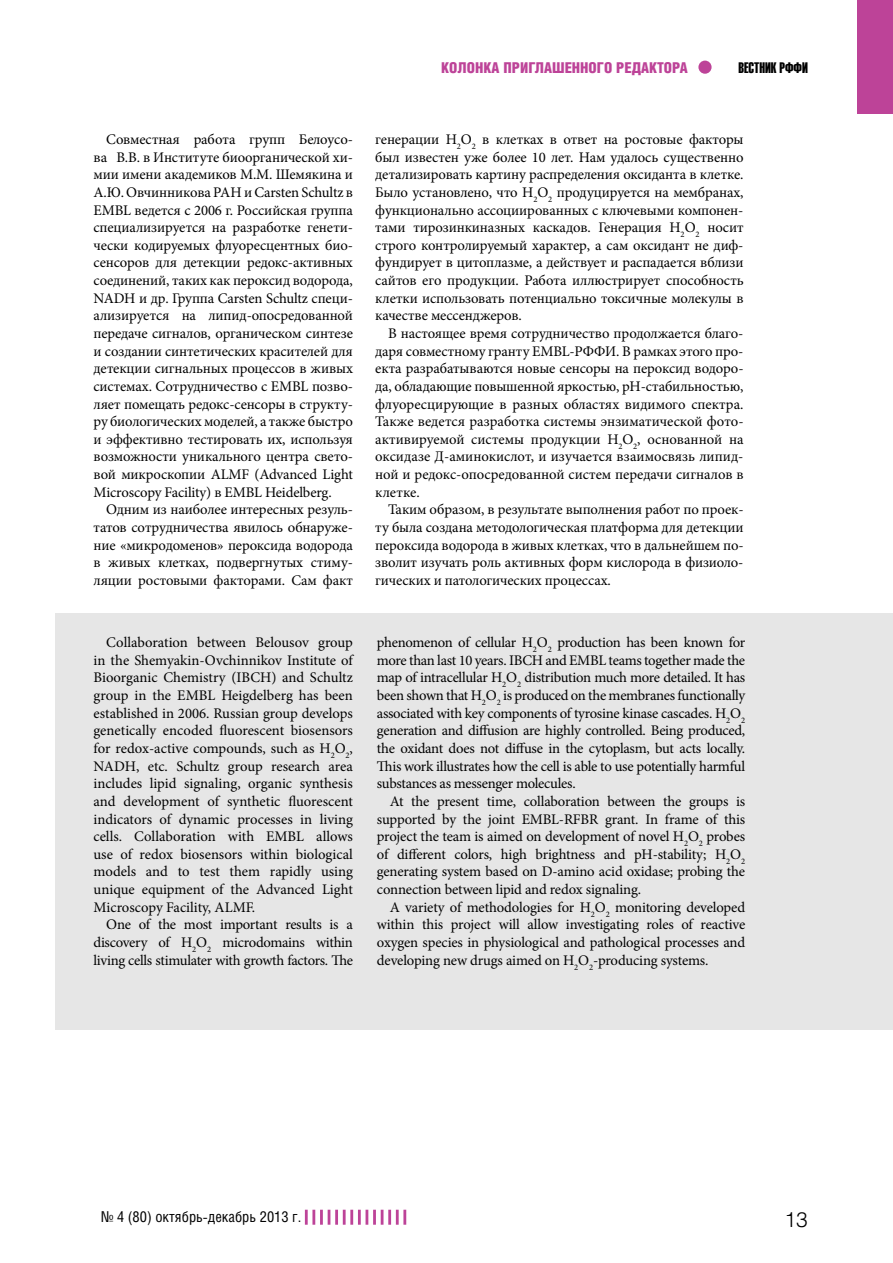
<style>
.page{position:relative;width:893px;height:1263px;background:#fff}
.page>*{position:absolute;margin:0;border:0;box-sizing:border-box;transform-origin:0 0}
.t1{font:21px "Helios Light C";color:#000}
.t2{font:15px "Helios Cond Black C";color:#bd4398}
.t3{font:15px "Helios Cond C";color:#000}
.t4{font:15px "Helios Extra Compressed C";color:#000}
.t5{font:14.7px/17.7px "Minion Pro";letter-spacing:-.01em;color:#000;text-align:justify}
</style>
<div class="page">
<div style="left:857px;top:0;width:36px;height:113px;background:#bd4398"></div>
<hr style="left:305px;top:1210px;width:3px;height:15px;background:#bd4398">
<hr style="left:312px;top:1210px;width:3px;height:15px;background:#bd4398">
<hr style="left:320px;top:1210px;width:3px;height:15px;background:#bd4398">
<svg style="left:328px;top:1210px;width:2px;height:15px"></svg>
<hr style="left:335px;top:1210px;width:3px;height:15px;background:#bd4398">
<hr style="left:343px;top:1210px;width:3px;height:15px;background:#bd4398">
<hr style="left:350px;top:1210px;width:3px;height:15px;background:#bd4398">
<hr style="left:358px;top:1210px;width:3px;height:15px;background:#bd4398">
<svg style="left:366px;top:1210px;width:2px;height:15px"></svg>
<hr style="left:373px;top:1210px;width:3px;height:15px;background:#bd4398">
<svg style="left:381px;top:1210px;width:2px;height:15px"></svg>
<hr style="left:388px;top:1210px;width:3px;height:15px;background:#bd4398">
<hr style="left:396px;top:1210px;width:3px;height:15px;background:#bd4398">
<hr style="left:403px;top:1210px;width:3px;height:15px;background:#bd4398">
<div style="left:698px;top:61px;width:14px;height:13px;background:#bd4398;border-radius:50%"></div>
<div style="left:55px;top:613px;width:838px;height:416px;background:#e6e6e6"></div>
<p class="t2" style="left:441px;top:59px;width:248px">колонка приглашенного редактора</p>
<p class="t4" style="left:738px;top:59px;width:71px">Вестник рффи</p>
<p class="t5" style="left:94px;top:130px;width:261px;text-indent:13px">Совместная работа групп Белоусо&shy;ва В.В. в Институте биоорганической хи&shy;мии имени академиков М.М. Шемякина и А.Ю. Овчинникова РАН и Carsten Schultz в EMBL ведется с 2006 г. Российская группа специализируется на разработке генети&shy;чески кодируемых флуоресцентных био&shy;сенсоров для детекции редокс-активных соединений, таких как пероксид водорода, NADH и др. Группа Carsten Schultz специ&shy;ализируется на липид-опосредованной передаче сигналов, органическом синтезе и создании синтетических красителей для детекции сигнальных процессов в живых системах. Сотрудничество с EMBL позво&shy;ляет помещать редокс-сенсоры в структу&shy;ру биологических моделей, а также быстро и эффективно тестировать их, используя возможности уникального центра свето&shy;вой микроскопии ALMF (Advanced Light Microscopy Facility) в EMBL Heidelberg.</p>
<p class="t5" style="left:94px;top:501px;width:261px;text-indent:13px">Одним из наиболее интересных резуль&shy;татов сотрудничества явилось обнаруже&shy;ние «микродоменов» пероксида водорода в живых клетках, подвергнутых стиму&shy;ляции ростовыми факторами. Сам факт</p>
<p class="t5" style="left:94px;top:634px;width:261px;text-indent:13px">Collaboration between Belousov group in the Shemyakin-Ovchinnikov Institute of Bioorganic Chemistry (IBCH) and Schultz group in the EMBL Heigdelberg has been established in 2006. Russian group develops genetically encoded fluorescent biosensors for redox-active compounds, such as Н<sub>2</sub>О<sub>2</sub>, NADH, etc. Schultz group research area includes lipid signaling, organic synthesis and development of synthetic fluorescent indicators of dynamic processes in living cells. Collaboration with EMBL allows use of redox biosensors within biological models and to test them rapidly using unique equipment of the Advanced Light Microscopy Facility, ALMF.</p>
<p class="t5" style="left:94px;top:916px;width:261px;text-indent:13px">One of the most important results is a discovery of Н<sub>2</sub>О<sub>2</sub> microdomains within living cells stimulater with growth factors. The</p>
<p class="t5" style="left:375px;top:130px;width:370px">генерации Н<sub>2</sub>О<sub>2</sub> в клетках в ответ на ростовые факторы был известен уже более 10 лет. Нам удалось существенно детализировать картину распределения оксиданта в клетке.<br>Было установлено, что Н<sub>2</sub>О<sub>2</sub> продуцируется на мембранах, функционально ассоциированных с ключевыми компонен&shy;тами тирозинкиназных каскадов. Генерация Н<sub>2</sub>О<sub>2</sub> носит строго контролируемый характер, а сам оксидант не диф&shy;фундирует в цитоплазме, а действует и распадается вблизи сайтов его продукции. Работа иллюстрирует способность клетки использовать потенциально токсичные молекулы в качестве мессенджеров.</p>
<p class="t5" style="left:375px;top:324px;width:370px;text-indent:13px">В настоящее время сотрудничество продолжается благо&shy;даря совместному гранту EMBL-РФФИ. В рамках этого про&shy;екта разрабатываются новые сенсоры на пероксид водоро&shy;да, обладающие повышенной яркостью, рН-стабильностью, флуоресцирующие в разных областях видимого спектра.<br>Также ведется разработка системы энзиматической фото&shy;активируемой системы продукции Н<sub>2</sub>О<sub>2</sub>, основанной на оксидазе Д-аминокислот, и изучается взаимосвязь липид&shy;ной и редокс-опосредованной систем передачи сигналов в клетке.</p>
<p class="t5" style="left:375px;top:501px;width:370px;text-indent:13px">Таким образом, в результате выполнения работ по проек&shy;ту была создана методологическая платформа для детекции пероксида водорода в живых клетках, что в дальнейшем по&shy;зволит изучать роль активных форм кислорода в физиоло&shy;гических и патологических процессах.</p>
<p class="t5" style="left:377px;top:634px;width:370px">phenomenon of cellular Н<sub>2</sub>О<sub>2</sub> production has been known for more than last 10 years. IBCH and EMBL teams together made the map of intracellular Н<sub>2</sub>О<sub>2</sub> distribution much more detailed. It has been shown that Н<sub>2</sub>О<sub>2</sub> is produced on the membranes functionally associated with key components of tyrosine kinase cascades. Н<sub>2</sub>О<sub>2 </sub>generation and diffusion are highly controlled. Being produced, the oxidant does not diffuse in the cytoplasm, but acts locally.<br>This work illustrates how the cell is able to use potentially harmful substances as messenger molecules.</p>
<p class="t5" style="left:377px;top:792px;width:370px;text-indent:13px">At the present time, collaboration between the groups is supported by the joint EMBL-RFBR grant. In frame of this project the team is aimed on development of novel Н<sub>2</sub>О<sub>2</sub> probes of different colors, high brightness and pH-stability; Н<sub>2</sub>О<sub>2 </sub>generating system based on D-amino acid oxidase; probing the connection between lipid and redox signaling.</p>
<p class="t5" style="left:377px;top:898px;width:370px;text-indent:13px">A variety of methodologies for Н<sub>2</sub>О<sub>2</sub> monitoring developed within this project will allow investigating roles of reactive oxygen species in physiological and pathological processes and developing new drugs aimed on Н<sub>2</sub>О<sub>2</sub>-producing systems.</p>
<p class="t3" style="left:101px;top:1208px;width:202px">№ 4 (80) октябрь-декабрь 2013 г.</p>
<h1 class="t1" style="left:785px;top:1207px;width:25px">13</h1>
</div>
